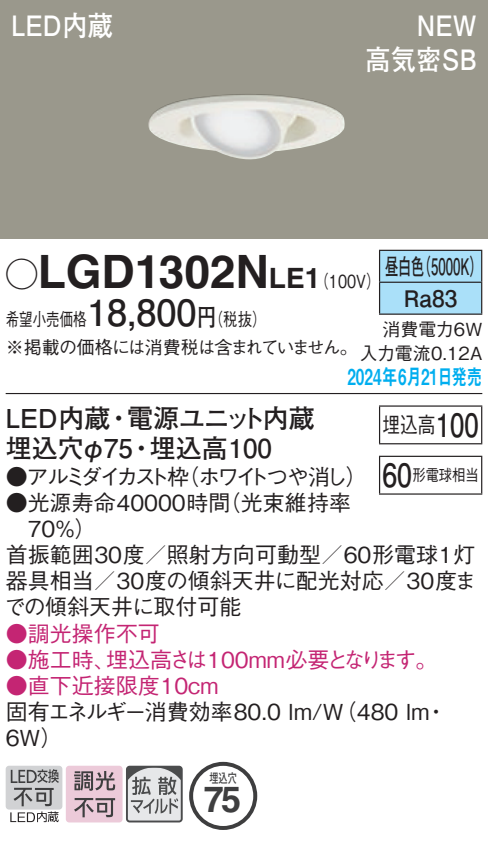
<style>
.page{position:relative;width:488px;height:842px;background:#fff}
.page>*{position:absolute;margin:0;border:0;box-sizing:border-box;transform-origin:0 0}
.t1{font:700 46px "Helvetica LT Std";color:#231f20}
.t2{font:700 36px "Helvetica LT Std";color:#3e3e3f}
.t3{font:700 28px/34px "Futo Go B101 Pro";color:#fff;text-align:right;scale:.9 1}
.t4{font:700 26px/30px "Futo Go B101 Pro";color:#231f20}
.t5{font:700 22.8px/32px "Futo Go B101 Pro";color:#231f20;text-align:center;scale:.58 1}
.t6{font:500 22px/26px "Gothic BBB Pro";color:#231f20}
.t7{font:500 22px "Gothic BBB Pro";color:#c42573}
.t8{font:500 22px "Gothic BBB Pro";letter-spacing:-.165em;color:#231f20}
.t9{font:22px "Midashi Go Pro MB31";color:#00aeef;scale:.7 1}
.t10{font:500 22px "Gothic BBB Pro";color:#231f20;scale:.8 1}
.t11{font:500 18px/28px "Gothic BBB Pro";letter-spacing:-.035em;color:#231f20;scale:.75 1}
.t12{font:500 18px/24px "Gothic BBB Pro";color:#231f20;text-align:right}
.t13{font:500 16px "Gothic BBB Pro";color:#231f20;scale:.83 1}
.t14{font:700 13.2px "Futo Go B101 Pro";color:#3e3e3f;scale:.7 1}
.s1{font-family:"Ford Classification 1";font-weight:400;font-size:32px}
.s2{font-size:28px}
.s3{font-family:"Gothic BBB Pro";font-weight:500;font-size:18px}
.s4{font-family:"Futo Go B101 Pro";font-weight:700;font-size:36px}
.s5{font-family:"Futo Go B101 Pro";font-weight:700;font-size:24px}
.s6{font-family:"Futo Go B101 Pro";font-weight:700;font-size:32px}
</style>
<div class="page">
<div style="left:0;top:0;width:488px;height:238px;background:#9a988c"></div>
<img style="left:148px;top:94px;width:197px;height:66px">
<div style="left:380px;top:251px;width:101px;height:62px;background:#aae0f9"></div>
<hr style="left:379px;top:249px;width:103px;height:2px;background:#231f20">
<hr style="left:379px;top:251px;width:1px;height:30px;background:#231f20">
<hr style="left:481px;top:251px;width:1px;height:30px;background:#231f20">
<hr style="left:379px;top:281px;width:103px;height:2px;background:#231f20">
<hr style="left:379px;top:283px;width:1px;height:30px;background:#231f20">
<hr style="left:481px;top:283px;width:1px;height:30px;background:#231f20">
<hr style="left:379px;top:313px;width:103px;height:1px;background:#231f20">
<hr style="left:6px;top:392px;width:476px;height:2px;background:#231f20">
<hr style="left:379px;top:406px;width:1px;height:37px;background:#231f20">
<hr style="left:379px;top:405px;width:103px;height:1px;background:#231f20">
<hr style="left:481px;top:406px;width:1px;height:37px;background:#231f20">
<hr style="left:379px;top:443px;width:103px;height:1px;background:#231f20">
<hr style="left:379px;top:456px;width:1px;height:37px;background:#231f20">
<hr style="left:379px;top:455px;width:103px;height:1px;background:#231f20">
<hr style="left:481px;top:456px;width:1px;height:37px;background:#231f20">
<hr style="left:379px;top:493px;width:103px;height:1px;background:#231f20">
<div style="left:6px;top:765px;width:56px;height:44px;background:#d1d2d4;border-radius:3px"></div>
<svg style="left:10px;top:811px;width:49px;height:10px"></svg>
<svg style="left:11px;top:769px;width:48px;height:36px"></svg>
<svg style="left:66px;top:765px;width:114px;height:57px;background:#c5b7be"></svg>
<div style="left:126px;top:765px;width:57px;height:57px;border:2px solid #4b4c4d;border-radius:3px"></div>
<svg style="left:189px;top:761px;width:68px;height:68px"></svg>
<div style="left:193px;top:765px;width:60px;height:60px;background:#fff;border-radius:50%"></div>
<p class="t3" style="left:11px;top:5px;width:114px">LED内蔵</p>
<p class="t3" style="left:365px;top:5px;width:125px">NEW<br>高気密SB</p>
<h1 class="t1" style="left:6px;top:243px;width:376px"><span class="s1">A</span>LGD1302N<span class="s2">LE1</span><span class="s3">（100V）</span></h1>
<p class="t11" style="left:6px;top:302px;width:471px">希望小売価格<span class="s4">18,800</span><span class="s5">円</span>（税抜）<br>※掲載の価格には消費税は含まれていません。</p>
<p class="t5" style="left:385px;top:247px;width:170px">昼白色（5000K）<br>Ra83</p>
<p class="t12" style="left:359px;top:315px;width:124px">消費電力6W<br>入力電流0.12A</p>
<p class="t9" style="left:347px;top:358px;width:194px">2024年6月21日発売</p>
<p class="t4" style="left:6px;top:400px;width:310px">LED内蔵・電源ユニット内蔵埋込穴φ75・埋込高100</p>
<p class="t8" style="left:6px;top:458px;width:363px">●アルミダイカスト枠（ホワイトつや消し）</p>
<p class="t6" style="left:6px;top:486px;width:347px">●光源寿命40000時間（光束維持率</p>
<p class="t6" style="left:28px;top:512px;width:70px">70％）</p>
<p class="t6" style="left:6px;top:538px;width:471px">首振範囲30度／照射方向可動型／60形電球1灯</p>
<p class="t6" style="left:6px;top:564px;width:472px">器具相当／30度の傾斜天井に配光対応／30度ま</p>
<p class="t6" style="left:4px;top:590px;width:239px">での傾斜天井に取付可能</p>
<p class="t7" style="left:6px;top:615px;width:155px">●調光操作不可</p>
<p class="t7" style="left:6px;top:641px;width:433px">●施工時、埋込高さは100mm必要となります。</p>
<p class="t7" style="left:6px;top:667px;width:214px">●直下近接限度10cm</p>
<p class="t6" style="left:6px;top:695px;width:443px">固有エネルギー消費効率80.0 lm/W（480 lm・<br>6W）</p>
<p class="t10" style="left:382px;top:407px;width:122px">埋込高<span class="s6">100</span></p>
<p class="t13" style="left:382px;top:462px;width:118px"><span class="s6">60</span>形電球相当</p>
<p class="t14" style="left:209px;top:766px;width:41px">埋込穴</p>
<h2 class="t2" style="left:203px;top:777px;width:40px">75</h2>
</div>
